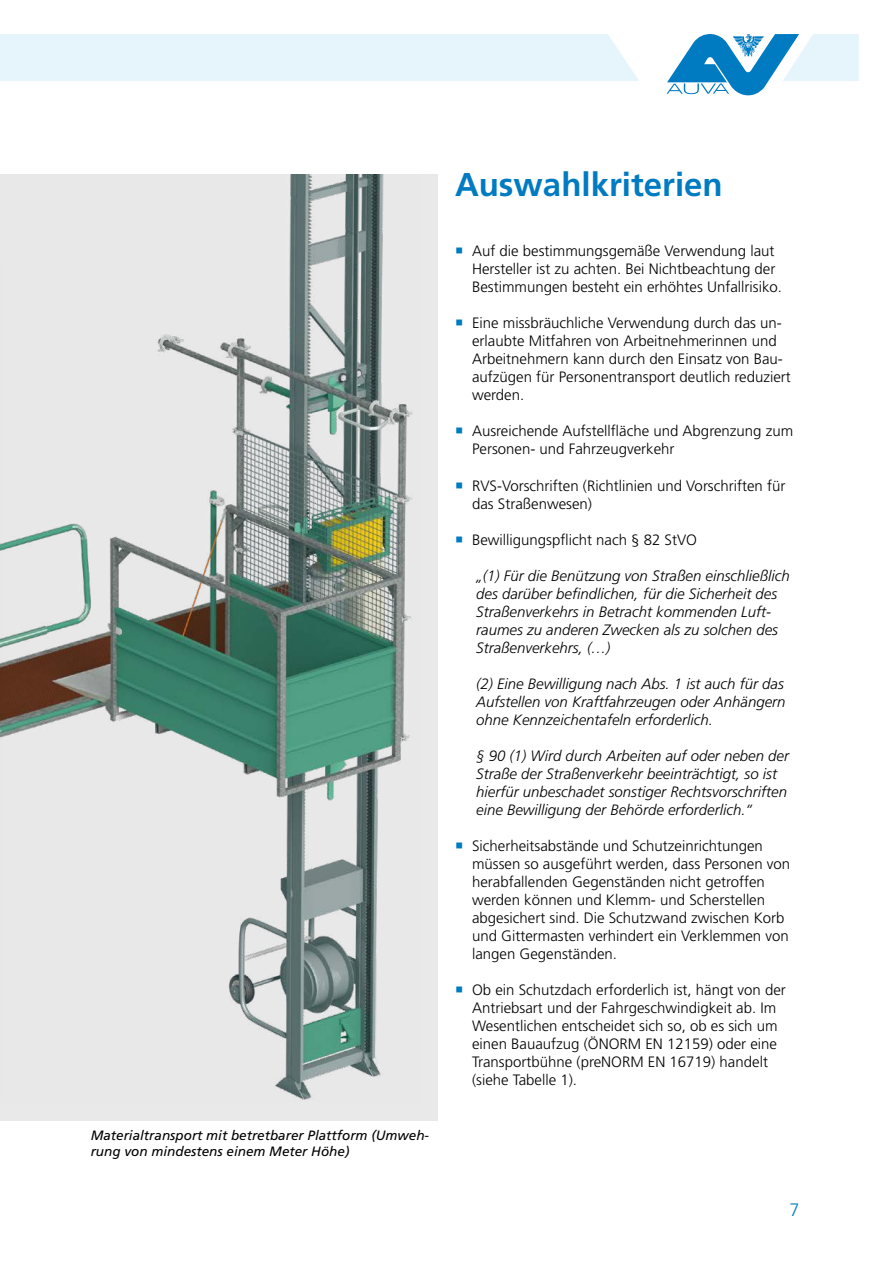
<style>
.page{position:relative;width:893px;height:1263px;background:#fff}
.page>*{position:absolute;margin:0;border:0;box-sizing:border-box;transform-origin:0 0}
.t1{font:700 33px "Frutiger LT Std";color:#007bc2}
.t2{font:300 18px "Frutiger LT Std";color:#007bc0}
.t3{font:300 15px/18px "Frutiger LT Std";color:#000}
.t4{font:italic 300 15px/18px "Frutiger LT Std";color:#000}
.t5{font:italic 13.5px/16.2px "Frutiger LT Std";color:#000}
</style>
<div class="page">
<div style="left:0;top:34px;width:859px;height:47px;background:#e6f5fc"></div>
<div style="left:0;top:174px;width:438px;height:946px;background:#e9e9ea"></div>
<img style="left:2px;top:174px;width:411px;height:926px">
<img style="left:0;top:543px;width:2px;height:195px">
<svg style="left:608px;top:34px;width:205px;height:62px"></svg>
<p class="t5" style="left:91px;top:1127px;width:340px">Materialtransport mit betretbarer Plattform (Umweh&shy;rung von mindestens einem Meter Höhe)</p>
<h2 class="t1" style="left:455px;top:165px;width:269px">Auswahlkriterien</h2>
<p class="t3" style="left:472px;top:242px;width:312px">Auf die bestimmungsgemäße Verwendung laut<br>Hersteller ist zu achten. Bei Nichtbeachtung der<br>Bestimmungen besteht ein erhöhtes Unfallrisiko.</p>
<p class="t3" style="left:472px;top:314px;width:320px">Eine missbräuchliche Verwendung durch das un&shy;erlaubte Mitfahren von Arbeitnehmerinnen und Arbeitnehmern kann durch den Einsatz von Bau&shy;aufzügen für Personentransport deutlich reduziert werden.</p>
<p class="t3" style="left:472px;top:422px;width:323px">Ausreichende Aufstellfläche und Abgrenzung zum<br>Personen- und Fahrzeugverkehr</p>
<p class="t3" style="left:472px;top:476px;width:315px">RVS-Vorschriften (Richtlinien und Vorschriften für das Straßenwesen)</p>
<p class="t3" style="left:472px;top:530px;width:227px">Bewilligungspflicht nach § 82 StVO</p>
<p class="t4" style="left:476px;top:566px;width:315px">„(1) Für die Benützung von Straßen einschließlich des darüber befindlichen, für die Sicherheit des Straßenverkehrs in Betracht kommenden Luft&shy;raumes zu anderen Zwecken als zu solchen des Straßenverkehrs, (…)</p>
<p class="t4" style="left:476px;top:674px;width:311px;text-align:justify">(2) Eine Bewilligung nach Abs. 1 ist auch für das Aufstellen von Kraftfahrzeugen oder Anhängern ohne Kennzeichentafeln erforderlich.</p>
<p class="t4" style="left:476px;top:746px;width:314px">§ 90 (1) Wird durch Arbeiten auf oder neben der Straße der Straßenverkehr beeinträchtigt, so ist hierfür unbeschadet sonstiger Rechtsvorschriften eine Bewilligung der Behörde erforderlich.“</p>
<p class="t3" style="left:472px;top:836px;width:320px">Sicherheitsabstände und Schutzeinrichtungen müssen so ausgeführt werden, dass Personen von herabfallenden Gegenständen nicht getroffen werden können und Klemm- und Scherstellen abgesichert sind. Die Schutzwand zwischen Korb und Gittermasten verhindert ein Verklemmen von langen Gegenständen.</p>
<p class="t3" style="left:472px;top:980px;width:315px">Ob ein Schutzdach erforderlich ist, hängt von der Antriebsart und der Fahrgeschwindigkeit ab. Im Wesentlichen entscheidet sich so, ob es sich um einen Bauaufzug (ÖNORM EN 12159) oder eine Transportbühne (preNORM EN 16719) handelt (siehe Tabelle 1).</p>
<p class="t2" style="left:789px;top:1200px;width:12px">7</p>
</div>
